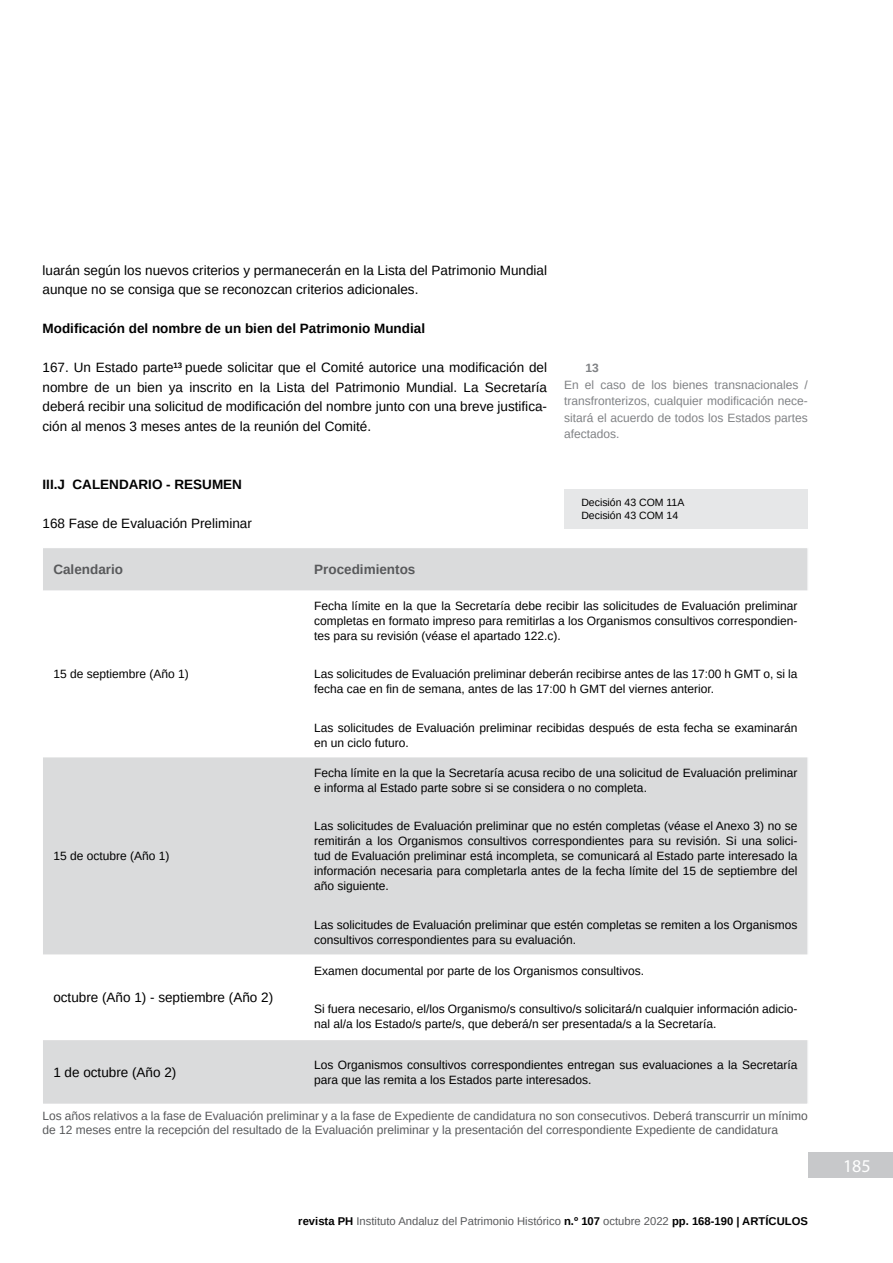
<style>
.page{position:relative;width:893px;height:1263px;background:#fff}
.page>*{position:absolute;margin:0;border:0;box-sizing:border-box;transform-origin:0 0}
.t1{font:18px "Myriad Pro";color:#fff}
.t2{font:13.5px/19.5px "Arimo";color:#000}
.t3{font:700 13.5px "Arimo";color:#000}
.t4{font:700 13.5px "Arimo";color:#58595b}
.t5{font:12px/15px "Arimo";color:#000}
.t6{font:12px/13.5px "Arimo";color:#58595b}
.t7{font:12px/16.5px "Arimo";color:#808285;text-align:justify}
.t8{font:700 12px "Arimo";color:#808285}
.t9{font:11.25px "Arimo";color:#58595b}
.t10{font:10.5px/12.6px "Arimo";color:#000}
.s1{font-weight:700;color:#000}
</style>
<div class="page">
<div style="left:808px;top:1152px;width:85px;height:26px;background:#c7c8ca"></div>
<svg style="left:44px;top:549px;width:762px;height:553px;fill:#dadbdc"></svg>
<div style="left:564px;top:489px;width:244px;height:39px;background:#e6e7e8"></div>
<p class="t2" style="left:43px;top:260px;width:506px">luarán según los nuevos criterios y permanecerán en la Lista del Patrimonio Mundial aunque no se consiga que se reconozcan criterios adicionales.</p>
<p class="t3" style="left:43px;top:319px;width:384px">Modificación del nombre de un bien del Patrimonio Mundial</p>
<p class="t2" style="left:43px;top:358px;width:506px;text-align:justify">167. Un Estado parte<sup>13</sup> puede solicitar que el Comité autorice una modificación del nombre de un bien ya inscrito en la Lista del Patrimonio Mundial. La Secretaría deberá recibir una solicitud de modificación del nombre junto con una breve justifica&shy;ción al menos 3 meses antes de la reunión del Comité.</p>
<p class="t3" style="left:43px;top:475px;width:201px">III.J CALENDARIO - RESUMEN</p>
<p class="t2" style="left:43px;top:514px;width:211px">168 Fase de Evaluación Preliminar</p>
<p class="t4" style="left:53px;top:560px;width:71px">Calendario</p>
<p class="t4" style="left:314px;top:560px;width:103px">Procedimientos</p>
<p class="t8" style="left:585px;top:360px;width:15px">13</p>
<p class="t7" style="left:564px;top:376px;width:245px">En el caso de los bienes transnacionales / transfronterizos, cualquier modificación nece&shy;sitará el acuerdo de todos los Estados partes afectados.</p>
<p class="t10" style="left:581px;top:496px;width:105px">Decisión 43 COM 11A<br>Decisión 43 COM 14</p>
<p class="t5" style="left:53px;top:667px;width:137px">15 de septiembre (Año 1)</p>
<p class="t5" style="left:53px;top:848px;width:118px">15 de octubre (Año 1)</p>
<p class="t2" style="left:53px;top:988px;width:221px">octubre (Año 1) - septiembre (Año 2)</p>
<p class="t5" style="left:314px;top:598px;width:485px;text-align:justify">Fecha límite en la que la Secretaría debe recibir las solicitudes de Evaluación preliminar completas en formato impreso para remitirlas a los Organismos consultivos correspondien&shy;tes para su revisión (véase el apartado 122.c).</p>
<p class="t5" style="left:314px;top:667px;width:485px">Las solicitudes de Evaluación preliminar deberán recibirse antes de las 17:00 h GMT o, si la fecha cae en fin de semana, antes de las 17:00 h GMT del viernes anterior.</p>
<p class="t5" style="left:314px;top:720px;width:485px">Las solicitudes de Evaluación preliminar recibidas después de esta fecha se examinarán en un ciclo futuro.</p>
<p class="t5" style="left:314px;top:765px;width:485px">Fecha límite en la que la Secretaría acusa recibo de una solicitud de Evaluación preliminar e informa al Estado parte sobre si se considera o no completa.</p>
<p class="t5" style="left:314px;top:819px;width:485px;text-align:justify">Las solicitudes de Evaluación preliminar que no estén completas (véase el Anexo 3) no se remitirán a los Organismos consultivos correspondientes para su revisión. Si una solici&shy;tud de Evaluación preliminar está incompleta, se comunicará al Estado parte interesado la información necesaria para completarla antes de la fecha límite del 15 de septiembre del año siguiente.</p>
<p class="t5" style="left:314px;top:917px;width:485px">Las solicitudes de Evaluación preliminar que estén completas se remiten a los Organismos consultivos correspondientes para su evaluación.</p>
<p class="t5" style="left:314px;top:963px;width:332px">Examen documental por parte de los Organismos consultivos.</p>
<p class="t5" style="left:314px;top:1002px;width:485px">Si fuera necesario, el/los Organismo/s consultivo/s solicitará/n cualquier información adicio&shy;nal al/a los Estado/s parte/s, que deberá/n ser presentada/s a la Secretaría.</p>
<p class="t2" style="left:53px;top:1063px;width:125px">1 de octubre (Año 2)</p>
<p class="t5" style="left:314px;top:1057px;width:485px">Los Organismos consultivos correspondientes entregan sus evaluaciones a la Secretaría para que las remita a los Estados parte interesados.</p>
<p class="t6" style="left:43px;top:1109px;width:767px">Los años relativos a la fase de Evaluación preliminar y a la fase de Expediente de candidatura no son consecutivos. Deberá transcurrir un mínimo de 12 meses entre la recepción del resultado de la Evaluación preliminar y la presentación del correspondiente Expediente de candidatura</p>
<p class="t9" style="left:298px;top:1213px;width:511px"><span class="s1">revista PH</span> Instituto Andaluz del Patrimonio Histórico <span class="s1">n.º 107</span> octubre 2022 <span class="s1">pp. 168-190 | ARTÍCULOS</span></p>
<h1 class="t1" style="left:843px;top:1155px;width:29px">185</h1>
</div>
